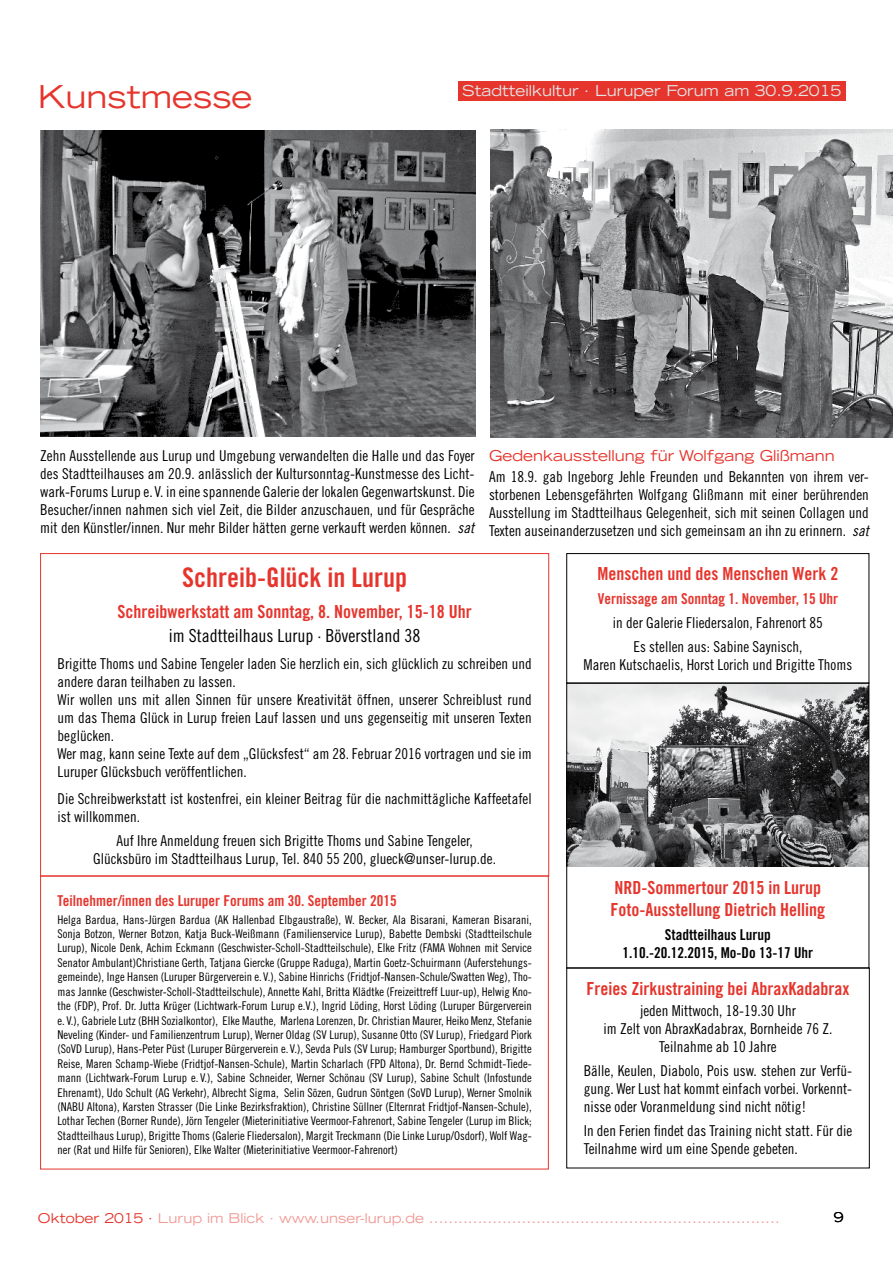
<style>
.page{position:relative;width:893px;height:1263px;background:#fff}
.page>*{position:absolute;margin:0;border:0;box-sizing:border-box;transform-origin:0 0}
.t1{font:expanded 31.5px "Trade Gothic LH";color:#e5352d}
.t2{font:27px "Trade Gothic Bold Cond Twenty";color:#e5352d}
.t3{font:18px/21.6px "Trade Gothic Bold Cond Twenty";color:#e5352d}
.t4{font:18px "Trade Gothic Cond Eighteen";color:#000}
.t5{font:15px/18px "Trade Gothic Cond Eighteen";color:#000}
.t6{font:15px "Trade Gothic Bold Cond Twenty";color:#e5352d}
.t7{font:15px/18px "Trade Gothic Bold Cond Twenty";color:#000;text-align:center}
.t8{font:expanded 15px "Trade Gothic LH";color:#e3e4e4}
.t9{font:expanded 15px "Trade Gothic LH";color:#e5352d}
.t10{font:expanded 13.5px "Trade Gothic LH";color:#f29a96}
.t11{font:expanded 13.5px "Trade Gothic LH";color:#000}
.t12{font:12px/14.4px "Trade Gothic Cond Eighteen";color:#000;text-align:justify}
.s1{font-family:"Trade Gothic Cond Eighteen Obl"}
.s2{color:#e5352d}
</style>
<div class="page">
<div style="left:458px;top:81px;width:388px;height:20px;background:#e5352d"></div>
<div style="left:40px;top:876px;width:509px;height:293px;border:1px solid #e5352d"></div>
<div style="left:40px;top:553px;width:509px;height:323px;border:1px solid #e5352d"></div>
<img style="left:41px;top:131px;width:434px;height:306px">
<img style="left:490px;top:129px;width:403px;height:308px">
<img style="left:568px;top:685px;width:299px;height:182px">
<div style="left:566px;top:683px;width:303px;height:285px;border:1px solid #000"></div>
<div style="left:566px;top:553px;width:303px;height:130px;border:1px solid #000"></div>
<div style="left:566px;top:967px;width:304px;height:201px;border:1px solid #000"></div>
<h1 class="t1" style="left:38px;top:76px;width:216px">Kunstmesse</h1>
<p class="t8" style="left:462px;top:81px;width:381px">Stadtteilkultur · Luruper Forum am 30. 9. 2015</p>
<p class="t5" style="left:40px;top:446px;width:436px;text-align:justify">Zehn Ausstellende aus Lurup und Umgebung verwandelten die Halle und das Foyer des Stadtteilhauses am 20.9. anlässlich der Kultursonntag-Kunstmesse des Licht&shy;wark-Forums Lurup e. V. in eine spannende Galerie der lokalen Gegenwartskunst. Die Besucher/innen nahmen sich viel Zeit, die Bilder anzuschauen, und für Gespräche mit den Künstler/innen. Nur mehr Bilder hätten gerne verkauft werden können. <span class="s1">sat</span></p>
<p class="t9" style="left:489px;top:446px;width:347px">Gedenkausstellung für Wolfgang Glißmann</p>
<p class="t5" style="left:489px;top:467px;width:381px;text-align:justify">Am 18.9. gab Ingeborg Jehle Freunden und Bekannten von ihrem ver&shy;storbenen Lebensgefährten Wolfgang Glißmann mit einer berührenden Ausstellung im Stadtteilhaus Gelegenheit, sich mit seinen Collagen und Texten auseinanderzusetzen und sich gemeinsam an ihn zu erinnern. <span class="s1">sat</span></p>
<h2 class="t2" style="left:182px;top:561px;width:226px">Schreib-Glück in Lurup</h2>
<h3 class="t3" style="left:117px;top:600px;width:356px">Schreibwerkstatt am Sonntag, 8. November, 15-18 Uhr</h3>
<h3 class="t4" style="left:169px;top:625px;width:253px">im Stadtteilhaus Lurup · Böverstland 38</h3>
<p class="t5" style="left:58px;top:655px;width:476px">Brigitte Thoms und Sabine Tengeler laden Sie herzlich ein, sich glücklich zu schreiben und andere daran teilhaben zu lassen.<br>Wir wollen uns mit allen Sinnen für unsere Kreativität öffnen, unserer Schreiblust rund um das Thema Glück in Lurup freien Lauf lassen und uns gegenseitig mit unseren Texten beglücken.<br>Wer mag, kann seine Texte auf dem „Glücksfest“ am 28. Februar 2016 vortragen und sie im Luruper Glücksbuch veröffentlichen.</p>
<p class="t5" style="left:58px;top:790px;width:476px">Die Schreibwerkstatt ist kostenfrei, ein kleiner Beitrag für die nachmittägliche Kaffeetafel ist willkommen.</p>
<p class="t5" style="left:93px;top:832px;width:404px;text-align:center">Auf Ihre Anmeldung freuen sich Brigitte Thoms und Sabine Tengeler,<br>Glücksbüro im Stadtteilhaus Lurup, Tel. 840 55 200, glueck@unser-lurup.de.</p>
<p class="t6" style="left:58px;top:892px;width:341px">Teilnehmer/innen des Luruper Forums am 30. September 2015</p>
<p class="t12" style="left:58px;top:912px;width:476px">Helga Bardua, Hans-Jürgen Bardua (AK Hallenbad Elbgaustraße), W. Becker, Ala Bisarani, Kameran Bisarani, Sonja Botzon, Werner Botzon, Katja Buck-Weißmann (Familienservice Lurup), Babette Dembski (Stadtteilschule Lurup), Nicole Denk, Achim Eckmann (Geschwister-Scholl-Stadtteilschule), Elke Fritz (FAMA Wohnen mit Service Senator Ambulant)Christiane Gerth, Tatjana Giercke (Gruppe Raduga), Martin Goetz-Schuirmann (Auferstehungs&shy;gemeinde), Inge Hansen (Luruper Bürgerverein e. V.), Sabine Hinrichs (Fridtjof-Nansen-Schule/Swatten Weg), Tho&shy;mas Jannke (Geschwister-Scholl-Stadtteilschule), Annette Kahl, Britta Klädtke (Freizeittreff Luur-up), Helwig Kno&shy;the (FDP), Prof. Dr. Jutta Krüger (Lichtwark-Forum Lurup e.V.), Ingrid Löding, Horst Löding (Luruper Bürgerverein e. V.), Gabriele Lutz (BHH Sozialkontor), Elke Mauthe, Marlena Lorenzen, Dr. Christian Maurer, Heiko Menz, Stefanie Neveling (Kinder- und Familienzentrum Lurup), Werner Oldag (SV Lurup), Susanne Otto (SV Lurup), Friedgard Piork (SoVD Lurup), Hans-Peter Püst (Luruper Bürgerverein e. V.), Sevda Puls (SV Lurup; Hamburger Sportbund), Brigitte Reise, Maren Schamp-Wiebe (Fridtjof-Nansen-Schule), Martin Scharlach (FPD Altona), Dr. Bernd Schmidt-Tiede&shy;mann (Lichtwark-Forum Lurup e. V.), Sabine Schneider, Werner Schönau (SV Lurup), Sabine Schult (Infostunde Ehrenamt), Udo Schult (AG Verkehr), Albrecht Sigma, Selin Sözen, Gudrun Söntgen (SoVD Lurup), Werner Smolnik (NABU Altona), Karsten Strasser (Die Linke Bezirksfraktion), Christine Süllner (Elternrat Fridtjof-Nansen-Schule), Lothar Techen (Borner Runde), Jörn Tengeler (Mieterinitiative Veermoor-Fahrenort, Sabine Tengeler (Lurup im Blick; Stadtteilhaus Lurup), Brigitte Thoms (Galerie Fliedersalon), Margit Treckmann (Die Linke Lurup/Osdorf), Wolf Wag&shy;ner (Rat und Hilfe für Senioren), Elke Walter (Mieterinitiative Veermoor-Fahrenort)</p>
<h3 class="t3" style="left:597px;top:562px;width:242px">Menschen und des Menschen Werk 2</h3>
<p class="t6" style="left:598px;top:589px;width:242px">Vernissage am Sonntag 1. November, 15 Uhr</p>
<p class="t5" style="left:613px;top:610px;width:211px;line-height:24px;text-align:center">in der Galerie Fliedersalon, Fahrenort 85<br>Es stellen aus: Sabine Saynisch,</p>
<p class="t5" style="left:584px;top:655px;width:270px">Maren Kutschaelis, Horst Lorich und Brigitte Thoms</p>
<h3 class="t3" style="left:610px;top:877px;width:216px">NRD-Sommertour 2015 in Lurup<br>Foto-Ausstellung Dietrich Helling</h3>
<p class="t7" style="left:622px;top:925px;width:192px">Stadtteilhaus Lurup<br>1.10.-20.12.2015, Mo-Do 13-17 Uhr</p>
<h3 class="t3" style="left:587px;top:978px;width:264px">Freies Zirkustraining bei AbraxKadabrax</h3>
<p class="t5" style="left:603px;top:1001px;width:231px;text-align:center">jeden Mittwoch, 18-19.30 Uhr<br>im Zelt von AbraxKadabrax, Bornheide 76 Z.<br>Teilnahme ab 10 Jahre</p>
<p class="t5" style="left:584px;top:1061px;width:270px;text-align:justify">Bälle, Keulen, Diabolo, Pois usw. stehen zur Verfü&shy;gung. Wer Lust hat kommt einfach vorbei. Vorkennt&shy;nisse oder Voranmeldung sind nicht nötig!</p>
<p class="t5" style="left:584px;top:1121px;width:270px">In den Ferien findet das Training nicht statt. Für die<br>Teilnahme wird um eine Spende gebeten.</p>
<p class="t10" style="left:38px;top:1209px;width:743px"><span class="s2">Oktober 2015 ·</span> Lurup im Blick · www.unser-lurup.de ........................................................................</p>
<p class="t11" style="left:834px;top:1209px;width:11px">9</p>
</div>
